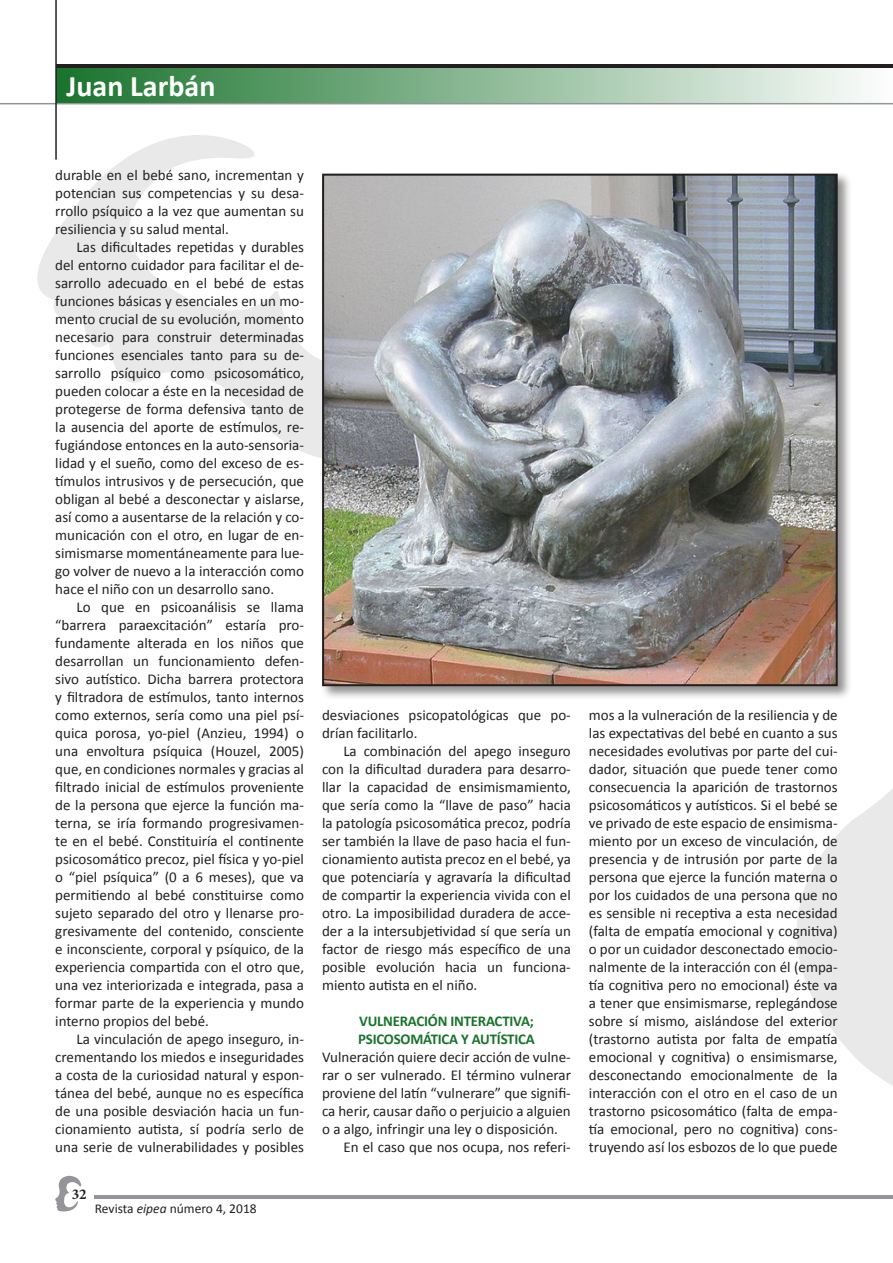
<style>
.page{position:relative;width:893px;height:1263px;background:#fff}
.page>*{position:absolute;margin:0;border:0;box-sizing:border-box;transform-origin:0 0}
.t1{font:700 30px "Calibri";color:#fff}
.t2{font:15px/18px "Calibri";color:#231f20;text-align:justify}
.t3{font:700 15px "Calibri";letter-spacing:-.015em;color:#1a742d}
.t4{font:700 15px "Minion Pro";color:#231f20}
.t5{font:13.5px "Calibri";color:#231f20}
.s1{font-style:italic}
</style>
<div class="page">
<svg style="left:55px;top:1175px;width:26px;height:37px"></svg>
<hr style="left:95px;top:1196px;width:798px;height:3px;background:#939598">
<svg style="left:797px;top:789px;width:96px;height:297px;fill:#e9e9e9"></svg>
<svg style="left:11px;top:104px;width:500px;height:354px"></svg>
<div style="left:56px;top:67px;width:837px;height:36px;background:linear-gradient(to right,#19732c,#fdfdfd)"></div>
<hr style="left:56px;top:64px;width:837px;height:3px;background:#231f20">
<hr style="left:0;top:103px;width:893px;height:1px;background:#939598">
<hr style="left:55px;top:0;width:2px;height:160px;background:#231f20">
<div style="left:320px;top:171px;width:532px;height:529px;background:#231f20;opacity:.5"></div>
<img style="left:325px;top:177px;width:510px;height:506px">
<div style="left:322px;top:174px;width:516px;height:512px;border:2px solid #231f20"></div>
<p class="t1" style="left:67px;top:67px;width:150px">Juan Larbán</p>
<p class="t2" style="left:55px;top:166px;width:250px">durable en el bebé sano, incrementan y potencian sus competencias y su desa&shy;rrollo psíquico a la vez que aumentan su resiliencia y su salud mental.</p>
<p class="t2" style="left:55px;top:238px;width:250px;text-indent:21px">Las dificultades repetidas y durables del entorno cuidador para facilitar el de&shy;sarrollo adecuado en el bebé de estas funciones básicas y esenciales en un mo&shy;mento crucial de su evolución, momento necesario para construir determinadas funciones esenciales tanto para su de&shy;sarrollo psíquico como psicosomático, pueden colocar a éste en la necesidad de protegerse de forma defensiva tanto de la ausencia del aporte de estímulos, re&shy;fugiándose entonces en la auto-sensoria&shy;lidad y el sueño, como del exceso de es&shy;tímulos intrusivos y de persecución, que obligan al bebé a desconectar y aislarse, así como a ausentarse de la relación y co&shy;municación con el otro, en lugar de en&shy;simismarse momentáneamente para lue&shy;go volver de nuevo a la interacción como hace el niño con un desarrollo sano.</p>
<p class="t2" style="left:55px;top:598px;width:250px;text-indent:21px">Lo que en psicoanálisis se llama “barrera paraexcitación” estaría pro&shy;fundamente alterada en los niños que desarrollan un funcionamiento defen&shy;sivo autístico. Dicha barrera protectora y filtradora de estímulos, tanto internos como externos, sería como una piel psí&shy;quica porosa, yo-piel (Anzieu, 1994) o una envoltura psíquica (Houzel, 2005) que, en condiciones normales y gracias al filtrado inicial de estímulos proveniente de la persona que ejerce la función ma&shy;terna, se iría formando progresivamen&shy;te en el bebé. Constituiría el continente psicosomático precoz, piel física y yo-piel o “piel psíquica” (0 a 6 meses), que va permitiendo al bebé constituirse como sujeto separado del otro y llenarse pro&shy;gresivamente del contenido, consciente e inconsciente, corporal y psíquico, de la experiencia compartida con el otro que, una vez interiorizada e integrada, pasa a formar parte de la experiencia y mundo interno propios del bebé.</p>
<p class="t2" style="left:55px;top:1030px;width:250px;text-indent:21px">La vinculación de apego inseguro, in&shy;crementando los miedos e inseguridades a costa de la curiosidad natural y espon&shy;tánea del bebé, aunque no es específica de una posible desviación hacia un fun&shy;cionamiento autista, sí podría serlo de una serie de vulnerabilidades y posibles</p>
<p class="t4" style="left:72px;top:1183px;width:16px">32</p>
<p class="t5" style="left:95px;top:1200px;width:163px">Revista <span class="s1">eipea</span> número 4, 2018</p>
<p class="t2" style="left:322px;top:706px;width:250px">desviaciones psicopatológicas que po&shy;drían facilitarlo.</p>
<p class="t2" style="left:322px;top:742px;width:250px;text-indent:21px">La combinación del apego inseguro con la dificultad duradera para desarro&shy;llar la capacidad de ensimismamiento, que sería como la “llave de paso” hacia la patología psicosomática precoz, podría ser también la llave de paso hacia el fun&shy;cionamiento autista precoz en el bebé, ya que potenciaría y agravaría la dificultad de compartir la experiencia vivida con el otro. La imposibilidad duradera de acce&shy;der a la intersubjetividad sí que sería un factor de riesgo más específico de una posible evolución hacia un funciona&shy;miento autista en el niño.</p>
<p class="t3" style="left:359px;top:1011px;width:176px">VULNERACIÓN INTERACTIVA;</p>
<p class="t3" style="left:358px;top:1029px;width:178px">PSICOSOMÁTICA Y AUTÍSTICA</p>
<p class="t2" style="left:322px;top:1048px;width:250px">Vulneración quiere decir acción de vulne&shy;rar o ser vulnerado. El término vulnerar proviene del latín “vulnerare” que signifi&shy;ca herir, causar daño o perjuicio a alguien o a algo, infringir una ley o disposición.</p>
<p class="t2" style="left:343px;top:1138px;width:229px">En el caso que nos ocupa, nos referi-</p>
<p class="t2" style="left:589px;top:706px;width:250px">mos a la vulneración de la resiliencia y de las expectativas del bebé en cuanto a sus necesidades evolutivas por parte del cui&shy;dador, situación que puede tener como consecuencia la aparición de trastornos psicosomáticos y autísticos. Si el bebé se ve privado de este espacio de ensimisma&shy;miento por un exceso de vinculación, de presencia y de intrusión por parte de la persona que ejerce la función materna o por los cuidados de una persona que no es sensible ni receptiva a esta necesidad (falta de empatía emocional y cognitiva) o por un cuidador desconectado emocio&shy;nalmente de la interacción con él (empa&shy;tía cognitiva pero no emocional) éste va a tener que ensimismarse, replegándose sobre sí mismo, aislándose del exterior (trastorno autista por falta de empatía emocional y cognitiva) o ensimismarse, desconectando emocionalmente de la interacción con el otro en el caso de un trastorno psicosomático (falta de empa&shy;tía emocional, pero no cognitiva) cons&shy;truyendo así los esbozos de lo que puede</p>
</div>
